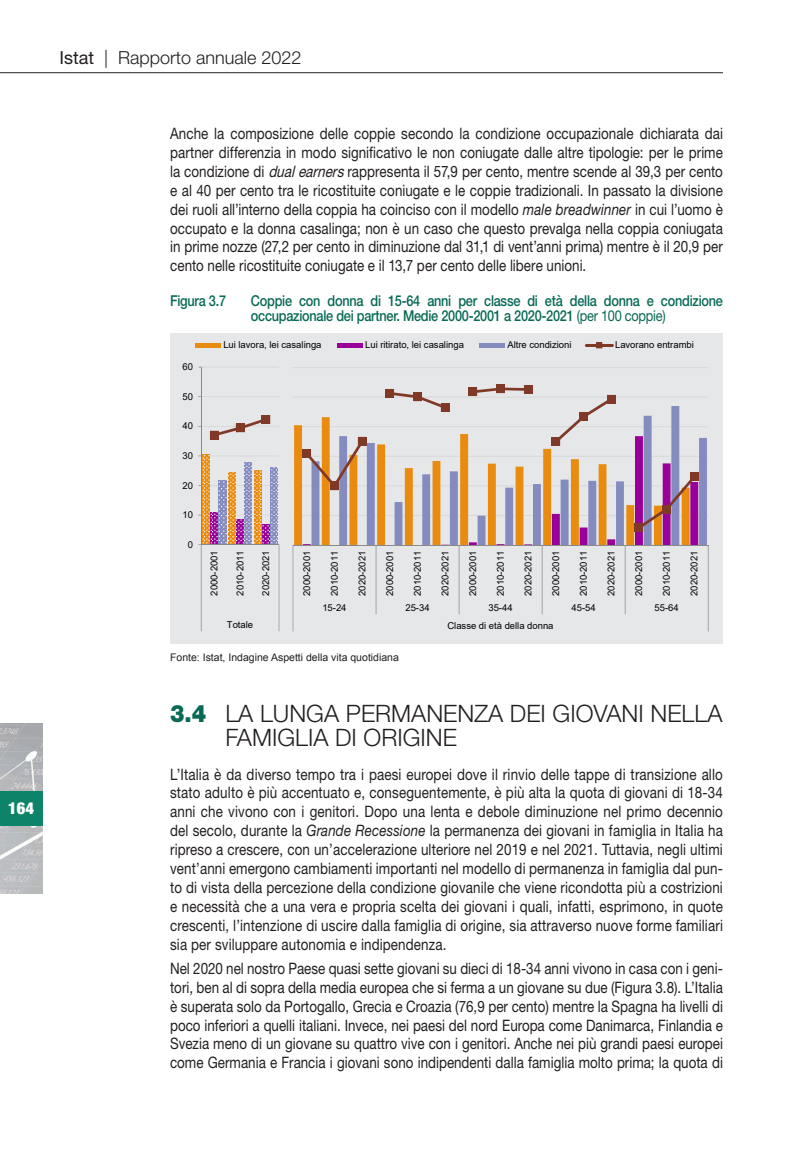
<style>
.page{position:relative;width:808px;height:1149px;background:#fff}
.page>*{position:absolute;margin:0;border:0;box-sizing:border-box;transform-origin:0 0}
.t1{font:300 24px/24px "Helvetica Neue LT Std";color:#231f20}
.t2{font:300 18px "Helvetica Neue LT Std";color:#231f20}
.t3{font:900 condensed 16.5px "Helvetica Neue LT Std";color:#fff}
.t4{font:15.75px/18.9px "Helvetica Neue LT Std";color:#231f20;text-align:justify;scale:.85 1}
.t5{font:500 15px/15px "Helvetica Neue LT Std";letter-spacing:-.02em;color:#086a55;scale:.85 1}
.t6{font:10.5px "Arial";color:#231f20}
.t7{font:9.45px "Arial";color:#000}
.s1{font-weight:400}
.s2{font-style:italic}
.s3{font-weight:900;color:#086a55}
</style>
<div class="page">
<hr style="left:0;top:72px;width:723px;height:1px;background:#231f20">
<img style="left:0;top:723px;width:43px;height:170px">
<div style="left:0;top:791px;width:43px;height:34px;background:#0d846a"></div>
<div style="left:170px;top:333px;width:553px;height:310px;background:#e6e7e9"></div>
<hr style="left:201px;top:514px;width:78px;height:1px;background:#d9d9d9">
<hr style="left:201px;top:485px;width:78px;height:1px;background:#d9d9d9">
<hr style="left:201px;top:455px;width:78px;height:1px;background:#d9d9d9">
<hr style="left:201px;top:425px;width:78px;height:1px;background:#d9d9d9">
<hr style="left:201px;top:396px;width:78px;height:1px;background:#d9d9d9">
<hr style="left:201px;top:366px;width:78px;height:1px;background:#d9d9d9">
<svg style="left:202px;top:454px;width:8px;height:90px"></svg>
<svg style="left:228px;top:472px;width:8px;height:72px"></svg>
<svg style="left:254px;top:470px;width:8px;height:74px"></svg>
<svg style="left:210px;top:512px;width:8px;height:32px"></svg>
<svg style="left:236px;top:519px;width:8px;height:25px"></svg>
<svg style="left:262px;top:524px;width:8px;height:20px"></svg>
<svg style="left:219px;top:480px;width:7px;height:64px"></svg>
<svg style="left:244px;top:462px;width:8px;height:82px"></svg>
<svg style="left:270px;top:467px;width:8px;height:77px"></svg>
<hr style="left:201px;top:367px;width:1px;height:177px;background:#898989">
<hr style="left:201px;top:544px;width:78px;height:1px;background:#898989">
<hr style="left:201px;top:544px;width:1px;height:52px;background:#898989">
<hr style="left:279px;top:544px;width:1px;height:52px;background:#898989">
<svg style="left:201px;top:596px;width:1px;height:35px"></svg>
<svg style="left:279px;top:596px;width:1px;height:35px"></svg>
<svg style="left:210px;top:415px;width:60px;height:24px"></svg>
<hr style="left:293px;top:515px;width:415px;height:1px;background:#d9d9d9">
<hr style="left:293px;top:485px;width:415px;height:1px;background:#d9d9d9">
<hr style="left:293px;top:455px;width:415px;height:1px;background:#d9d9d9">
<hr style="left:293px;top:426px;width:415px;height:1px;background:#d9d9d9">
<hr style="left:293px;top:396px;width:415px;height:1px;background:#d9d9d9">
<hr style="left:293px;top:367px;width:415px;height:1px;background:#d9d9d9">
<svg style="left:294px;top:425px;width:9px;height:119px"></svg>
<svg style="left:311px;top:438px;width:396px;height:106px"></svg>
<hr style="left:293px;top:544px;width:415px;height:1px;background:#898989">
<hr style="left:293px;top:545px;width:1px;height:52px;background:#898989">
<hr style="left:376px;top:545px;width:1px;height:52px;background:#898989">
<hr style="left:459px;top:545px;width:1px;height:52px;background:#898989">
<hr style="left:542px;top:545px;width:1px;height:52px;background:#898989">
<hr style="left:625px;top:545px;width:1px;height:52px;background:#898989">
<hr style="left:708px;top:545px;width:1px;height:52px;background:#898989">
<svg style="left:376px;top:597px;width:1px;height:17px"></svg>
<svg style="left:459px;top:597px;width:1px;height:17px"></svg>
<svg style="left:542px;top:597px;width:1px;height:17px"></svg>
<svg style="left:625px;top:597px;width:1px;height:17px"></svg>
<svg style="left:293px;top:597px;width:1px;height:34px"></svg>
<svg style="left:708px;top:597px;width:1px;height:34px"></svg>
<svg style="left:305px;top:387px;width:391px;height:142px"></svg>
<svg style="left:303px;top:449px;width:8px;height:9px"></svg>
<svg style="left:330px;top:481px;width:9px;height:9px"></svg>
<svg style="left:413px;top:392px;width:9px;height:9px"></svg>
<svg style="left:496px;top:384px;width:9px;height:9px"></svg>
<svg style="left:579px;top:412px;width:9px;height:9px"></svg>
<svg style="left:662px;top:505px;width:9px;height:8px"></svg>
<svg style="left:690px;top:472px;width:8px;height:9px"></svg>
<svg style="left:358px;top:437px;width:8px;height:8px"></svg>
<svg style="left:386px;top:389px;width:8px;height:8px"></svg>
<svg style="left:441px;top:403px;width:8px;height:8px"></svg>
<svg style="left:469px;top:387px;width:8px;height:9px"></svg>
<svg style="left:524px;top:385px;width:8px;height:8px"></svg>
<svg style="left:552px;top:437px;width:8px;height:8px"></svg>
<svg style="left:607px;top:395px;width:8px;height:8px"></svg>
<svg style="left:635px;top:523px;width:8px;height:8px"></svg>
<div style="left:195px;top:343px;width:26px;height:5px;background:#e88b0e"></div>
<div style="left:337px;top:343px;width:25px;height:5px;background:#909"></div>
<div style="left:479px;top:343px;width:26px;height:5px;background:#838bbf"></div>
<hr style="left:585px;top:344px;width:29px;height:3px;background:#803926">
<svg style="left:596px;top:342px;width:6px;height:6px"></svg>
<p class="t3" style="left:8px;top:797px;width:27px">164</p>
<p class="t2" style="left:60px;top:46px;width:244px"><span class="s1">Istat</span> | Rapporto annuale 2022</p>
<p class="t4" style="left:170px;top:124px;width:652px">Anche la composizione delle coppie secondo la condizione occupazionale dichiarata dai partner differenzia in modo significativo le non coniugate dalle altre tipologie: per le prime la condizione di <span class="s2">dualearners</span>rappresenta il 57,9 per cento, mentre scende al 39,3 per cento e al 40 per cento tra le ricostituite coniugate e le coppie tradizionali. In passato la divisione dei ruoli all’interno della coppia ha coinciso con il modello <span class="s2">male breadwinner</span> in cui l’uomo è occupato e la donna casalinga; non è un caso che questo prevalga nella coppia coniugata in prime nozze (27,2 per cento in diminuzione dal 31,1 di vent’anni prima) mentre è il 20,9 per cento nelle ricostituite coniugate e il 13,7 per cento delle libere unioni.</p>
<p class="t5" style="left:170px;top:293px;width:67px">Figura 3.7</p>
<p class="t5" style="left:251px;top:293px;width:557px">Coppie con donna di 15-64 anni per classe di età della donna e condizione occupazionale dei partner. Medie 2000-2001 a 2020-2021 <span class="s1">(per 100 coppie)</span></p>
<p class="t7" style="left:183px;top:360px;width:12px">60</p>
<p class="t7" style="left:183px;top:390px;width:12px">50</p>
<p class="t7" style="left:183px;top:419px;width:12px">40</p>
<p class="t7" style="left:183px;top:449px;width:12px">30</p>
<p class="t7" style="left:183px;top:478px;width:12px">20</p>
<p class="t7" style="left:183px;top:508px;width:12px">10</p>
<p class="t7" style="left:188px;top:537px;width:7px">0</p>
<p class="t7" style="left:223px;top:338px;width:100px">Lui lavora, lei casalinga</p>
<p class="t7" style="left:365px;top:338px;width:100px">Lui ritirato, lei casalinga</p>
<p class="t7" style="left:507px;top:338px;width:66px">Altre condizioni</p>
<p class="t7" style="left:615px;top:338px;width:80px">Lavorano entrambi</p>
<p class="t7" style="left:208px;top:595px;width:47px;rotate:-90deg">2000-2001</p>
<p class="t7" style="left:234px;top:595px;width:47px;rotate:-90deg">2010-2011</p>
<p class="t7" style="left:259px;top:595px;width:47px;rotate:-90deg">2020-2021</p>
<p class="t7" style="left:227px;top:618px;width:28px">Totale</p>
<p class="t7" style="left:300px;top:595px;width:47px;rotate:-90deg">2000-2001</p>
<p class="t7" style="left:328px;top:595px;width:47px;rotate:-90deg">2010-2011</p>
<p class="t7" style="left:356px;top:595px;width:47px;rotate:-90deg">2020-2021</p>
<p class="t7" style="left:383px;top:595px;width:47px;rotate:-90deg">2000-2001</p>
<p class="t7" style="left:411px;top:595px;width:47px;rotate:-90deg">2010-2011</p>
<p class="t7" style="left:439px;top:595px;width:47px;rotate:-90deg">2020-2021</p>
<p class="t7" style="left:466px;top:595px;width:47px;rotate:-90deg">2000-2001</p>
<p class="t7" style="left:494px;top:595px;width:47px;rotate:-90deg">2010-2011</p>
<p class="t7" style="left:522px;top:595px;width:47px;rotate:-90deg">2020-2021</p>
<p class="t7" style="left:549px;top:595px;width:47px;rotate:-90deg">2000-2001</p>
<p class="t7" style="left:577px;top:595px;width:47px;rotate:-90deg">2010-2011</p>
<p class="t7" style="left:605px;top:595px;width:47px;rotate:-90deg">2020-2021</p>
<p class="t7" style="left:632px;top:595px;width:47px;rotate:-90deg">2000-2001</p>
<p class="t7" style="left:660px;top:595px;width:47px;rotate:-90deg">2010-2011</p>
<p class="t7" style="left:688px;top:595px;width:47px;rotate:-90deg">2020-2021</p>
<p class="t7" style="left:322px;top:601px;width:26px">15-24</p>
<p class="t7" style="left:405px;top:601px;width:26px">25-34</p>
<p class="t7" style="left:488px;top:601px;width:26px">35-44</p>
<p class="t7" style="left:571px;top:601px;width:26px">45-54</p>
<p class="t7" style="left:654px;top:601px;width:26px">55-64</p>
<p class="t7" style="left:447px;top:618px;width:108px">Classe di età della donna</p>
<p class="t6" style="left:170px;top:650px;width:230px">Fonte: Istat, Indagine Aspetti della vita quotidiana</p>
<h1 class="t1" style="left:225px;top:700px;width:499px;text-indent:-55px"><span class="s3">3.4</span> LA LUNGA PERMANENZA DEI GIOVANI NELLA<br>FAMIGLIA DI ORIGINE</h1>
<p class="t4" style="left:170px;top:764px;width:652px">L’Italia è da diverso tempo tra i paesi europei dove il rinvio delle tappe di transizione allo stato adulto è più accentuato e, conseguentemente, è più alta la quota di giovani di 18-34 anni che vivono con i genitori. Dopo una lenta e debole diminuzione nel primo decennio del secolo, durante la <span class="s2">Grande Recessione</span> la permanenza dei giovani in famiglia in Italia ha ripreso a crescere, con un’accelerazione ulteriore nel 2019 e nel 2021. Tuttavia, negli ultimi vent’anni emergono cambiamenti importanti nel modello di permanenza in famiglia dal pun&shy;to di vista della percezione della condizione giovanile che viene ricondotta più a costrizioni e necessità che a una vera e propria scelta dei giovani i quali, infatti, esprimono, in quote crescenti, l’intenzione di uscire dalla famiglia di origine, sia attraverso nuove forme familiari sia per sviluppare autonomia e indipendenza.</p>
<p class="t4" style="left:170px;top:958px;width:652px">Nel 2020 nel nostro Paese quasi sette giovani su dieci di 18-34 anni vivono in casa con i geni&shy;tori, ben al di sopra della media europea che si ferma a un giovane su due (Figura 3.8). L’Italia è superata solo da Portogallo, Grecia e Croazia (76,9 per cento) mentre la Spagna ha livelli di poco inferiori a quelli italiani. Invece, nei paesi del nord Europa come Danimarca, Finlandia e Svezia meno di un giovane su quattro vive con i genitori. Anche nei più grandi paesi europei come Germania e Francia i giovani sono indipendenti dalla famiglia molto prima; la quota di</p>
</div>
